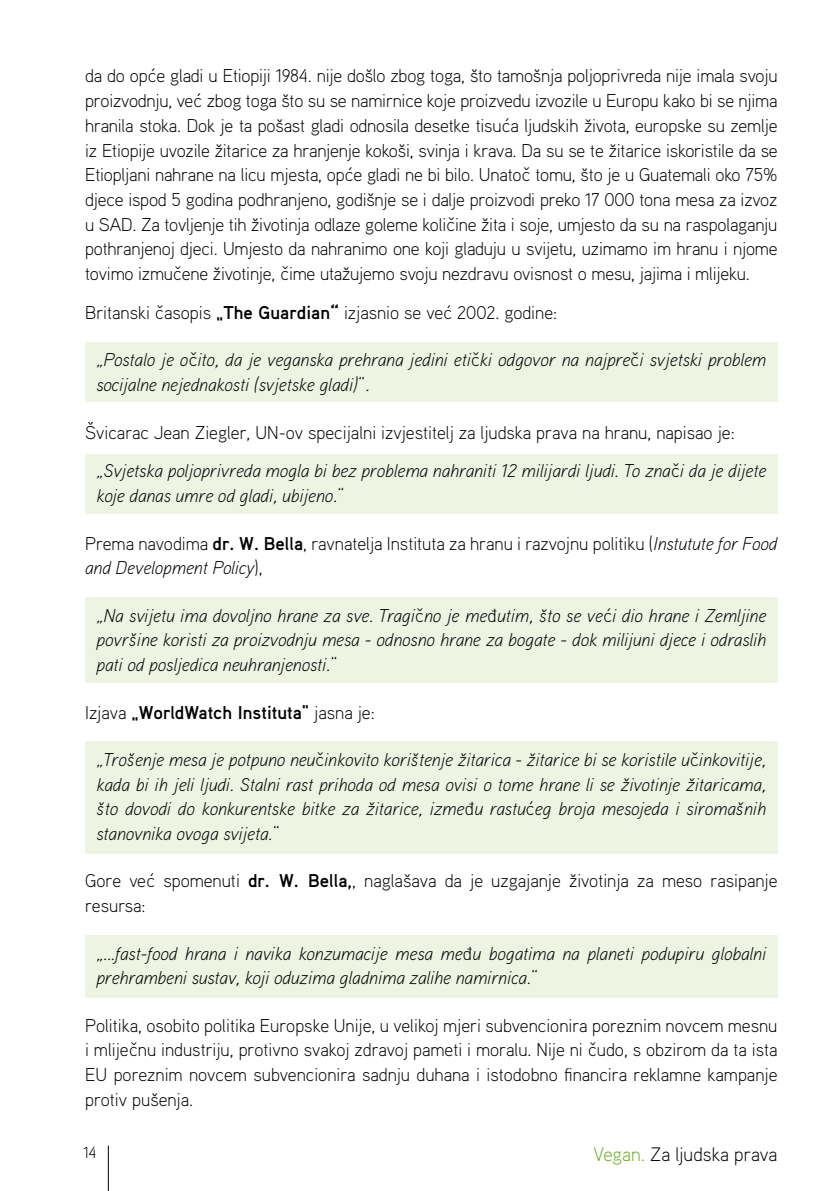
<style>
.page{position:relative;width:840px;height:1191px;background:#fff}
.page>*{position:absolute;margin:0;border:0;box-sizing:border-box;transform-origin:0 0}
.t1{font:300 19.6px "Aaux";color:#000}
.t2{font:300 18.4px/24.6px "Aaux";color:#000;text-align:justify}
.t3{font:italic 300 18.4px/24.6px "Aaux";color:#000}
.t4{font:700 18.4px "Aaux";color:#000}
.t5{font:300 16px "Aaux";color:#000}
.s1{font-family:"DIN Pro"}
.s2{font-weight:700}
.s3{font-family:"DIN Pro";font-weight:700}
.s4{font-family:"DIN Pro";font-style:normal}
.s5{font-style:normal}
.s6{font-style:italic}
.s7{font-weight:300}
.s8{color:#6ab023}
</style>
<div class="page">
<hr style="left:108px;top:1145px;width:1px;height:46px;background:#000">
<div style="left:85px;top:454px;width:692px;height:60px;background:#edf4e2"></div>
<div style="left:85px;top:342px;width:692px;height:60px;background:#edf4e2"></div>
<div style="left:85px;top:597px;width:692px;height:85px;background:#edf4e2"></div>
<div style="left:85px;top:741px;width:692px;height:113px;background:#edf4e2"></div>
<div style="left:85px;top:935px;width:692px;height:63px;background:#edf4e2"></div>
<p class="t2" style="left:85px;top:63px;width:693px">da do op<span class="s1">ć</span>e gladi u Etiopiji 1984. nije došlo zbog toga, što tamošnja poljoprivreda nije imala svoju proizvodnju, ve<span class="s1">ć</span> zbog toga što su se namirnice koje proizvedu izvozile u Europu kako bi se njima hranila stoka. Dok je ta pošast gladi odnosila desetke tisu<span class="s1">ć</span>a ljudskih života, europske su zemlje iz Etiopije uvozile žitarice za hranjenje kokoši, svinja i krava. Da su se te žitarice iskoristile da se Etiopljani nahrane na licu mjesta, op<span class="s1">ć</span>e gladi ne bi bilo. Unato<span class="s1">č</span> tomu, što je u Guatemali oko 75% djece ispod 5 godina podhranjeno, godišnje se i dalje proizvodi preko 17 000 tona mesa za izvoz u SAD. Za tovljenje tih životinja odlaze goleme koli<span class="s1">č</span>ine žita i soje, umjesto da su na raspolaganju pothranjenoj djeci. Umjesto da nahranimo one koji gladuju u svijetu, uzimamo im hranu i njome tovimo izmu<span class="s1">č</span>ene životinje, <span class="s1">č</span>ime utažujemo svoju nezdravu ovisnost o mesu, jajima i mlijeku.</p>
<p class="t2" style="left:85px;top:300px;width:473px">Britanski <span class="s1">č</span>asopis <span class="s2">„The Guardian</span><span class="s3">“</span> izjasnio se ve<span class="s1">ć</span> 2002. godine:</p>
<p class="t3" style="left:96px;top:347px;width:670px">„Postalo je o<span class="s4">č</span>ito, da je veganska prehrana jedini eti<span class="s4">č</span>ki odgovor na najpre<span class="s4">č</span>i svjetski problem socijalne nejednakosti (svjetske gladi)<span class="s4">“</span>.</p>
<p class="t3" style="left:96px;top:412px;width:671px;line-height:38.8px;text-indent:-11px"><span class="s5">Švicarac Jean Ziegler, UN-ov specijalni izvjestitelj za ljudska prava na hranu, napisao je: </span>„Svjetska poljoprivreda mogla bi bez problema nahraniti 12 milijardi ljudi. To zna<span class="s4">č</span>i da je dijete</p>
<p class="t3" style="left:96px;top:483px;width:250px">koje danas umre od gladi, ubijeno.<span class="s4">“</span></p>
<p class="t2" style="left:85px;top:530px;width:693px">Prema navodima <span class="s2">dr. W. Bella</span>, ravnatelja Instituta za hranu i razvojnu politiku (<span class="s6">Instutute for Food and Development Policy</span>),</p>
<p class="t3" style="left:96px;top:602px;width:671px;text-align:justify">„Na svijetu ima dovoljno hrane za sve. Tragi<span class="s4">č</span>no je me<span class="s4">đ</span>utim, što se ve<span class="s4">ć</span>i dio hrane i Zemljine površine koristi za proizvodnju mesa - odnosno hrane za bogate - dok milijuni djece i odraslih pati od posljedica neuhranjenosti.<span class="s4">“</span></p>
<p class="t4" style="left:85px;top:700px;width:291px"><span class="s7">Izjava</span> „WorldWatch Instituta“ <span class="s7">jasna je:</span></p>
<p class="t3" style="left:96px;top:746px;width:670px;text-align:justify">„Trošenje mesa je potpuno neu<span class="s4">č</span>inkovito korištenje žitarica - žitarice bi se koristile u<span class="s4">č</span>inkovitije, kada bi ih jeli ljudi. Stalni rast prihoda od mesa ovisi o tome hrane li se životinje žitaricama, što dovodi do konkurentske bitke za žitarice, izme<span class="s4">đ</span>u rastu<span class="s4">ć</span>eg broja mesojeda i siromašnih stanovnika ovoga svijeta.<span class="s4">“</span></p>
<p class="t2" style="left:85px;top:868px;width:693px">Gore ve<span class="s1">ć</span> spomenuti <span class="s2">dr. W. Bella,</span>, naglašava da je uzgajanje životinja za meso rasipanje resursa:</p>
<p class="t3" style="left:96px;top:940px;width:670px">„...fast-food hrana i navika konzumacije mesa me<span class="s4">đ</span>u bogatima na planeti podupiru globalni prehrambeni sustav, koji oduzima gladnima zalihe namirnica.<span class="s4">“</span></p>
<p class="t2" style="left:85px;top:1012px;width:693px">Politika, osobito politika Europske Unije, u velikoj mjeri subvencionira poreznim novcem mesnu i mlije<span class="s1">č</span>nu industriju, protivno svakoj zdravoj pameti i moralu. Nije ni <span class="s1">č</span>udo, s obzirom da ta ista EU poreznim novcem subvencionira sadnju duhana i istodobno financira reklamne kampanje protiv pušenja.</p>
<p class="t5" style="left:83px;top:1142px;width:15px">14</p>
<p class="t1" style="left:593px;top:1141px;width:186px"><span class="s8">Vegan.</span> Za ljudska prava</p>
</div>
